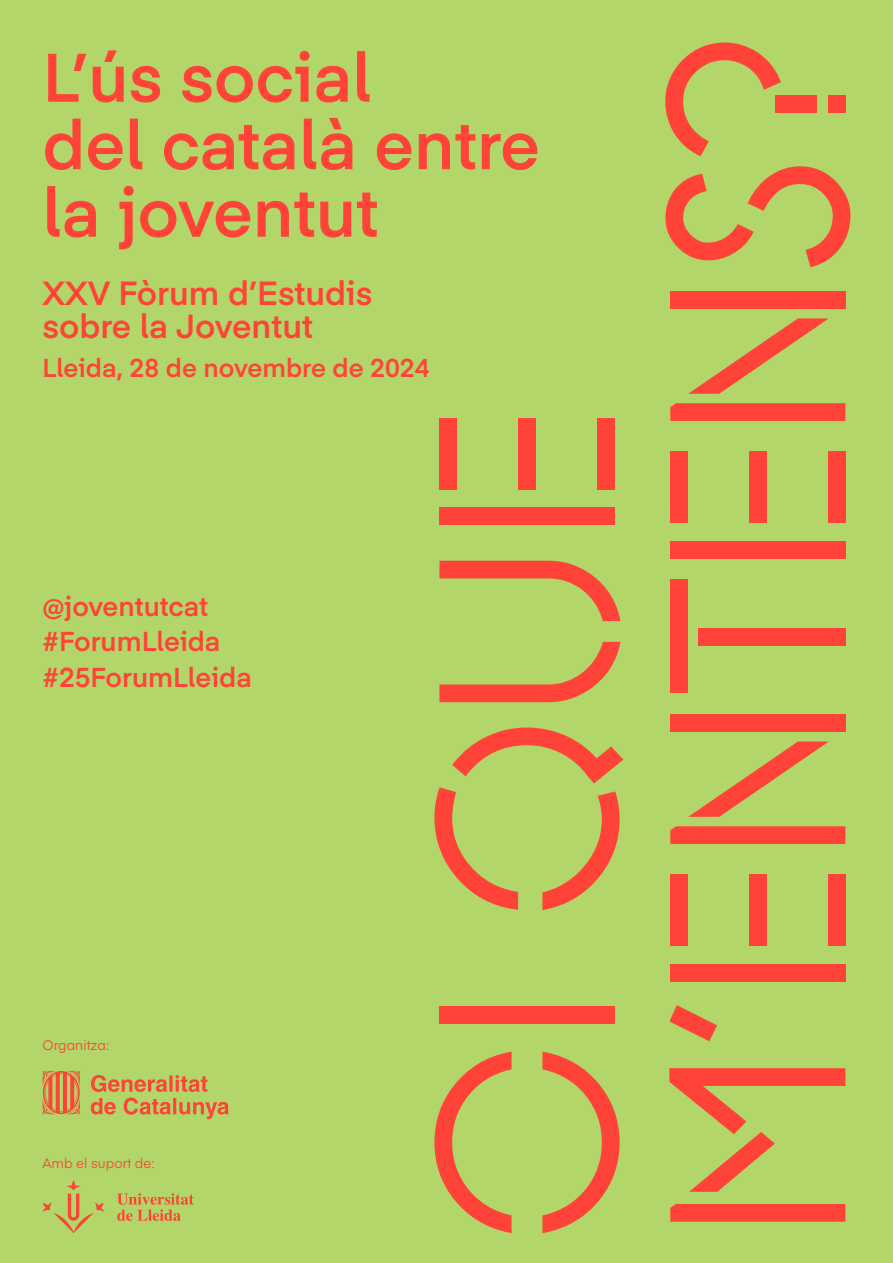
<style>
.page{position:relative;width:893px;height:1263px;background:#b2d669}
.page>*{position:absolute;margin:0;border:0;box-sizing:border-box;transform-origin:0 0}
.t1{font:600 67.5px/67.5px "Eina 04 W03";color:#ff4338}
.t2{font:600 33px/33px "Eina 04 W03";color:#ff4338}
.t3{font:600 27px "Eina 04 W03";color:#ff4338}
.t4{font:600 25.5px "Eina 04 W03";color:#ff4338}
.t5{font:13.5px "Eina 03";color:#ff4338}
</style>
<div class="page">
<svg style="left:43px;top:1180px;width:151px;height:53px"></svg>
<svg style="left:42px;top:1070px;width:187px;height:49px"></svg>
<div style="left:828px;top:874px;width:17px;height:72px;background:#ff4338"></div>
<div style="left:749px;top:874px;width:18px;height:72px;background:#ff4338"></div>
<div style="left:670px;top:874px;width:18px;height:72px;background:#ff4338"></div>
<div style="left:670px;top:714px;width:175px;height:18px;background:#ff4338"></div>
<svg style="left:688px;top:741px;width:141px;height:76px"></svg>
<div style="left:670px;top:964px;width:175px;height:18px;background:#ff4338"></div>
<svg style="left:669px;top:1068px;width:176px;height:124px"></svg>
<div style="left:698px;top:628px;width:147px;height:17px;background:#ff4338"></div>
<svg style="left:669px;top:1005px;width:48px;height:36px"></svg>
<div style="left:670px;top:451px;width:18px;height:72px;background:#ff4338"></div>
<div style="left:828px;top:451px;width:17px;height:72px;background:#ff4338"></div>
<div style="left:749px;top:451px;width:18px;height:72px;background:#ff4338"></div>
<div style="left:670px;top:291px;width:175px;height:18px;background:#ff4338"></div>
<svg style="left:688px;top:318px;width:141px;height:76px"></svg>
<svg style="left:665px;top:166px;width:185px;height:101px"></svg>
<div style="left:775px;top:95px;width:41px;height:18px;background:#ff4338"></div>
<div style="left:670px;top:541px;width:175px;height:17px;background:#ff4338"></div>
<svg style="left:665px;top:43px;width:116px;height:113px"></svg>
<div style="left:670px;top:580px;width:18px;height:113px;background:#ff4338"></div>
<div style="left:518px;top:418px;width:18px;height:71px;background:#ff4338"></div>
<div style="left:597px;top:418px;width:18px;height:71px;background:#ff4338"></div>
<div style="left:439px;top:418px;width:18px;height:71px;background:#ff4338"></div>
<div style="left:439px;top:1006px;width:176px;height:17px;background:#ff4338"></div>
<svg style="left:439px;top:561px;width:182px;height:60px"></svg>
<svg style="left:542px;top:1051px;width:78px;height:182px"></svg>
<svg style="left:439px;top:642px;width:182px;height:60px"></svg>
<svg style="left:434px;top:1051px;width:78px;height:182px"></svg>
<svg style="left:434px;top:727px;width:189px;height:183px"></svg>
<div style="left:439px;top:507px;width:176px;height:18px;background:#ff4338"></div>
<div style="left:670px;top:403px;width:175px;height:18px;background:#ff4338"></div>
<div style="left:670px;top:826px;width:175px;height:18px;background:#ff4338"></div>
<div style="left:670px;top:1204px;width:175px;height:18px;background:#ff4338"></div>
<div style="left:828px;top:95px;width:17px;height:18px;background:#ff4338"></div>
<p class="t1" style="left:43px;top:40px;width:499px">L’ús social<br>del català entre la joventut</p>
<p class="t2" style="left:43px;top:275px;width:331px">XXV Fòrum d’Estudis sobre la Joventut</p>
<p class="t4" style="left:43px;top:349px;width:389px">Lleida, 28 de novembre de 2024</p>
<p class="t3" style="left:43px;top:586px;width:167px">@joventutcat</p>
<p class="t3" style="left:43px;top:622px;width:179px">#ForumLleida</p>
<p class="t3" style="left:43px;top:657px;width:211px">#25ForumLleida</p>
<p class="t5" style="left:43px;top:1034px;width:68px">Organitza:</p>
<p class="t5" style="left:43px;top:1153px;width:113px">Amb el suport de:</p>
</div>
